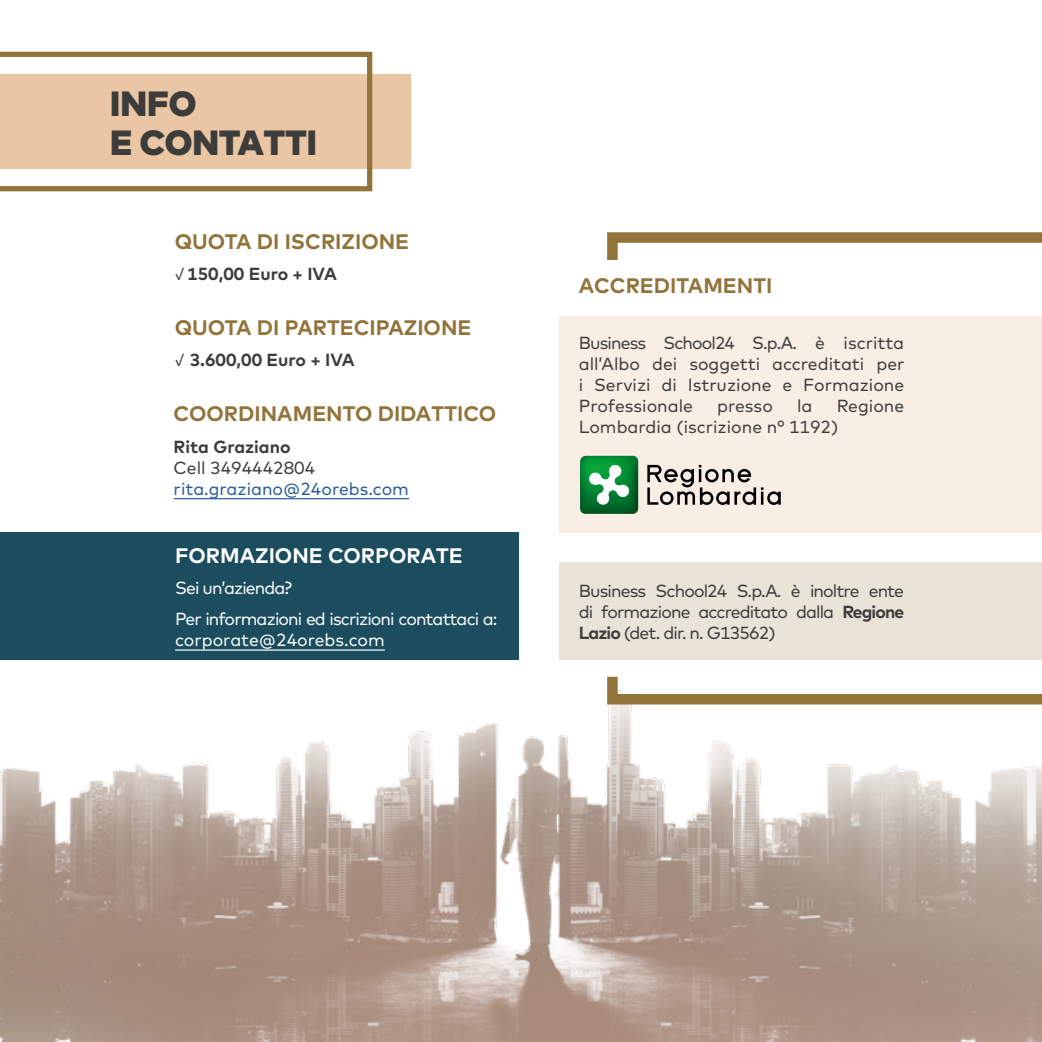
<style>
.page{position:relative;width:1042px;height:1042px;background:#fff}
.page>*{position:absolute;margin:0;border:0;box-sizing:border-box;transform-origin:0 0}
.t1{font:900 35px/38.5px "Mark";color:#3c3c3b}
.t2{font:700 21px "Mark";color:#92743b}
.t3{font:700 21px "Mark";color:#fff}
.t4{font:17.5px/21px "Mark";color:#3c3c3b;text-align:justify}
.t5{font:17.5px/31px "Mark";letter-spacing:-.05em;color:#fff}
.t6{font:700 17.5px "Mark";color:#3c3c3b}
.t7{font:17.5px "Mark";color:#275b9b}
.t8{font:17.5px "Mark";color:#fff}
.s1{font-family:"Interstate";font-weight:300}
.s2{font-weight:700}
</style>
<div class="page">
<img style="left:0;top:498px;width:1042px;height:544px">
<div style="left:0;top:74px;width:410px;height:95px;background:#ebc6a4"></div>
<svg style="left:0;top:52px;width:372px;height:139px"></svg>
<div style="left:0;top:533px;width:518px;height:127px;background:#1b4d5e"></div>
<hr style="left:175px;top:649px;width:210px;height:2px;background:#fff">
<svg style="left:607px;top:232px;width:435px;height:28px"></svg>
<svg style="left:602px;top:666px;width:440px;height:44px"></svg>
<div style="left:559px;top:316px;width:483px;height:217px;background:#f9eee4"></div>
<svg style="left:580px;top:456px;width:58px;height:58px;background:#379659"></svg>
<svg style="left:647px;top:465px;width:134px;height:40px"></svg>
<div style="left:559px;top:562px;width:483px;height:98px;background:#e9e3d8"></div>
<hr style="left:174px;top:498px;width:235px;height:1px;background:#275b9b">
<h1 class="t1" style="left:110px;top:84px;width:208px">INFO<br>E CONTATTI</h1>
<p class="t2" style="left:175px;top:228px;width:236px">QUOTA DI ISCRIZIONE</p>
<p class="t6" style="left:175px;top:262px;width:164px"><span class="s1">√</span>150,00 Euro + IVA</p>
<p class="t2" style="left:175px;top:314px;width:298px">QUOTA DI PARTECIPAZIONE</p>
<p class="t6" style="left:175px;top:349px;width:181px"><span class="s1">√</span> 3.600,00 Euro + IVA</p>
<p class="t2" style="left:174px;top:400px;width:324px">COORDINAMENTO DIDATTICO</p>
<p class="t6" style="left:174px;top:435px;width:118px">Rita Graziano</p>
<p class="t4" style="left:174px;top:457px;width:143px">Cell 3494442804</p>
<p class="t7" style="left:174px;top:477px;width:237px">rita.graziano@24orebs.com</p>
<p class="t3" style="left:175px;top:542px;width:289px">FORMAZIONE CORPORATE</p>
<p class="t5" style="left:175px;top:572px;width:324px">Sei un’azienda?<br>Per informazioni ed iscrizioni contattaci a:</p>
<p class="t8" style="left:175px;top:629px;width:211px">corporate@24orebs.com</p>
<p class="t2" style="left:579px;top:272px;width:195px">ACCREDITAMENTI</p>
<p class="t4" style="left:579px;top:332px;width:327px">Business School24 S.p.A. è iscritta all’Albo dei soggetti accreditati per i Servizi di Istruzione e Formazione Professionale</p>
<p class="t4" style="left:717px;top:395px;width:57px">presso</p>
<p class="t4" style="left:797px;top:395px;width:17px">la</p>
<p class="t4" style="left:579px;top:395px;width:327px;text-indent:258px">Regione<br>Lombardia (iscrizione n° 1192)</p>
<p class="t4" style="left:579px;top:580px;width:327px">Business School24 S.p.A. è inoltre ente di formazione accreditato dalla <span class="s2">Regione Lazio</span> (det. dir. n. G13562)</p>
</div>
